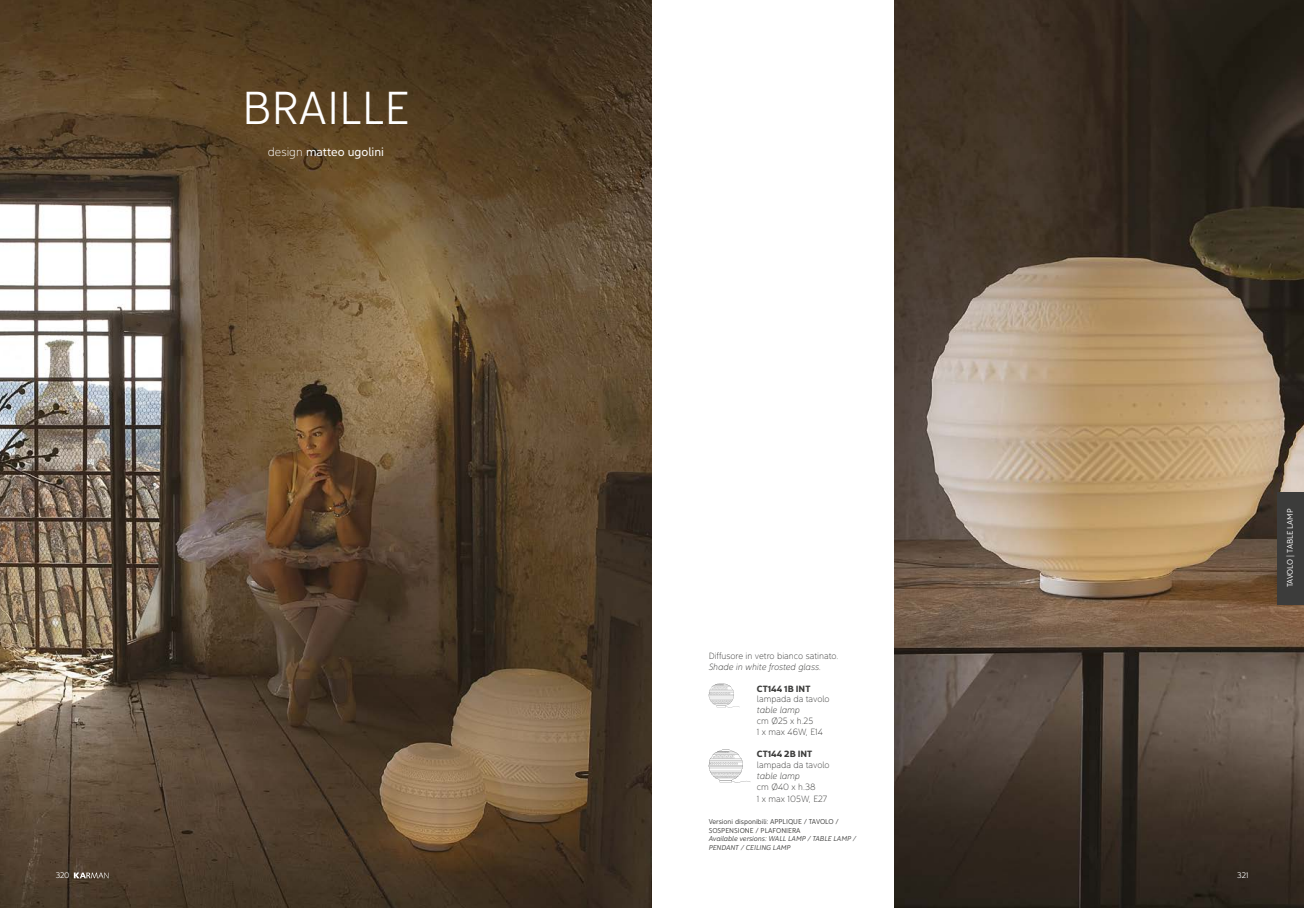
<style>
.page{position:relative;width:1304px;height:908px;background:#fff}
.page>*{position:absolute;margin:0;border:0;box-sizing:border-box;transform-origin:0 0}
.t1{font:46px "Yorkten Nor Lig";color:#fff}
.t2{font:12px "Yorkten Nor Reg";color:#fff}
.t3{font:9px/10.8px "Yorkten Nor Thi";color:#3c3c3b}
.t4{font:9px "Yorkten Nor Thi It";color:#3c3c3b}
.t5{font:9px "Yorkten Nor Bol";color:#3c3c3b}
.t6{font:8px "Yorkten Nor Boo";color:#fff}
.t7{font:8px "Yorkten Nor Lig";letter-spacing:-.025em;color:#fff}
.t8{font:7px/8.4px "Yorkten Nor Boo";color:#3c3c3b}
.t9{font:7px/8.4px "Yorkten Nor Boo It";color:#3c3c3b}
.s1{font-family:"Yorkten Nor Thi"}
</style>
<div class="page">
<img style="left:0;top:0;width:652px;height:907px">
<svg style="left:74px;top:872px;width:35px;height:5px"></svg>
<img style="left:894px;top:0;width:410px;height:907px">
<svg style="left:709px;top:749px;width:42px;height:33px"></svg>
<svg style="left:709px;top:683px;width:31px;height:24px"></svg>
<div style="left:1277px;top:492px;width:27px;height:111px;background:#3c3c3b"></div>
<h1 class="t1" style="left:242px;top:79px;width:169px">BRAILLE</h1>
<h2 class="t2" style="left:268px;top:144px;width:118px"><span class="s1">design</span> matteo ugolini</h2>
<p class="t7" style="left:56px;top:870px;width:15px">320</p>
<p class="t3" style="left:709px;top:650px;width:131px">Diffusore in vetro bianco satinato.</p>
<p class="t4" style="left:709px;top:661px;width:114px">Shade in white frosted glass.</p>
<p class="t5" style="left:757px;top:682px;width:55px">CT144 1B INT</p>
<p class="t3" style="left:757px;top:693px;width:74px">lampada da tavolo</p>
<p class="t4" style="left:757px;top:704px;width:45px">table lamp</p>
<p class="t3" style="left:757px;top:715px;width:68px">cm Ø25 x h.25<br>1 x max 46W, E14</p>
<p class="t5" style="left:757px;top:747px;width:57px">CT144 2B INT</p>
<p class="t3" style="left:757px;top:758px;width:74px">lampada da tavolo</p>
<p class="t4" style="left:757px;top:769px;width:45px">table lamp</p>
<p class="t3" style="left:757px;top:780px;width:72px;line-height:12px">cm Ø40 x h.38<br>1 x max 105W, E27</p>
<p class="t8" style="left:709px;top:817px;width:132px">Versioni disponibili: APPLIQUE / TAVOLO /<br>SOSPENSIONE / PLAFONIERA</p>
<p class="t9" style="left:709px;top:834px;width:149px">Available versions: WALL LAMP / TABLE LAMP /<br>PENDANT / CEILING LAMP</p>
<p class="t6" style="left:1285px;top:587px;width:80px;rotate:-90deg">TAVOLO | TABLE LAMP</p>
<p class="t7" style="left:1237px;top:870px;width:13px">321</p>
</div>
